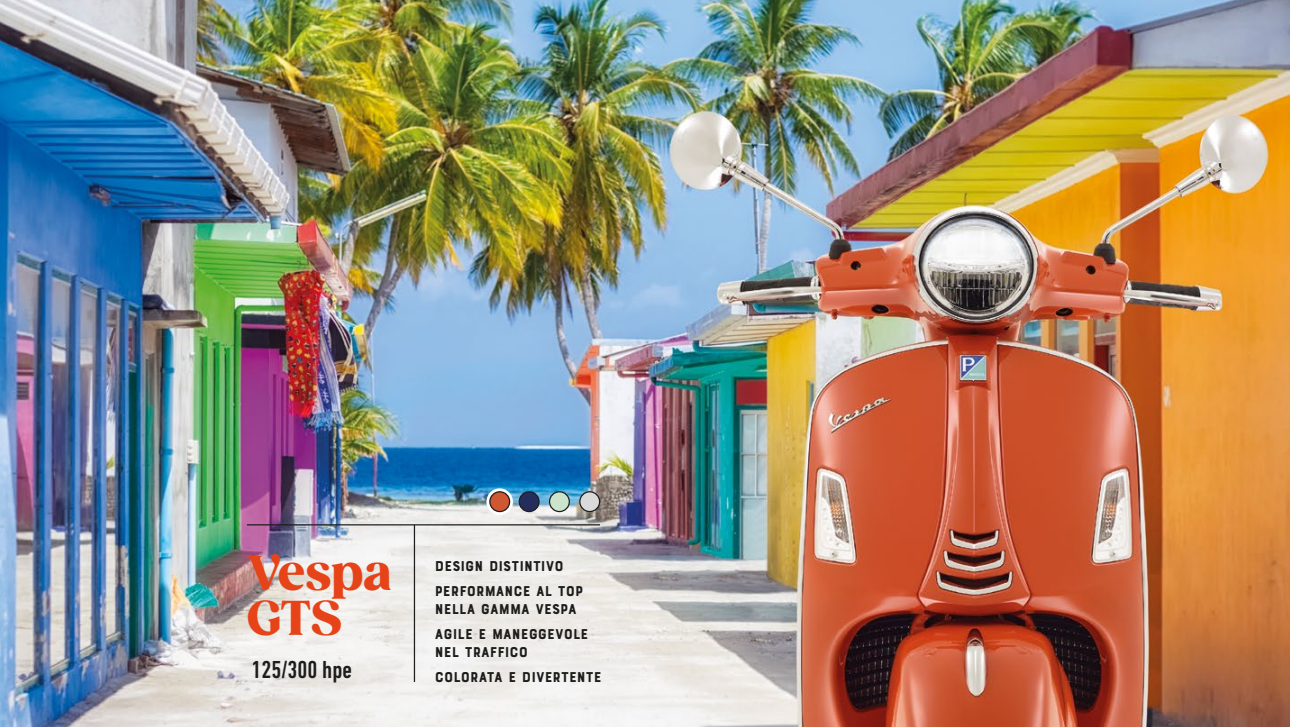
<style>
.page{position:relative;width:1290px;height:727px;background:#fff}
.page>*{position:absolute;margin:0;border:0;box-sizing:border-box;transform-origin:0 0}
.t1{font:900 47.12px/45.2px "Gazpacho";color:#e64318}
.t2{font:500 condensed 25px "DIN Next LT Pro";color:#1d1d1b}
.t3{font:15px/25.1px "Bourton Base";color:#1d1d1b}
</style>
<div class="page">
<img style="left:0;top:0;width:1290px;height:726px">
<hr style="left:247px;top:524px;width:353px;height:1px;background:#1d1d1b">
<hr style="left:414px;top:524px;width:1px;height:157px;background:#1d1d1b">
<svg style="left:486px;top:488px;width:27px;height:27px"></svg>
<div style="left:549px;top:491px;width:20px;height:20px;background:#cde4cc;border-radius:50%"></div>
<div style="left:549px;top:491px;width:21px;height:21px;border:1px solid #1d1d1b;border-radius:50%"></div>
<div style="left:580px;top:491px;width:19px;height:20px;background:#dadada;border-radius:50%"></div>
<div style="left:579px;top:491px;width:21px;height:21px;border:1px solid #1d1d1b;border-radius:50%"></div>
<div style="left:519px;top:491px;width:20px;height:20px;background:#252d5d;border-radius:50%"></div>
<div style="left:519px;top:491px;width:21px;height:21px;border:1px solid #1d1d1b;border-radius:50%"></div>
<div style="left:490px;top:491px;width:20px;height:20px;background:#cf5731;border-radius:50%"></div>
<div style="left:489px;top:491px;width:21px;height:21px;border:1px solid #1d1d1b;border-radius:50%"></div>
<h1 class="t1" style="left:247px;top:551px;width:146px">Vespa<br>GTS</h1>
<p class="t3" style="left:435px;top:553px;width:150px">DESIGN DISTINTIVO<br>PERFORMANCE AL TOP</p>
<p class="t3" style="left:435px;top:596px;width:155px">NELLA GAMMA VESPA<br>AGILE E MANEGGEVOLE</p>
<p class="t3" style="left:435px;top:639px;width:168px">NEL TRAFFICO<br>COLORATA E DIVERTENTE</p>
<h2 class="t2" style="left:252px;top:655px;width:102px">125/300 hpe</h2>
</div>
